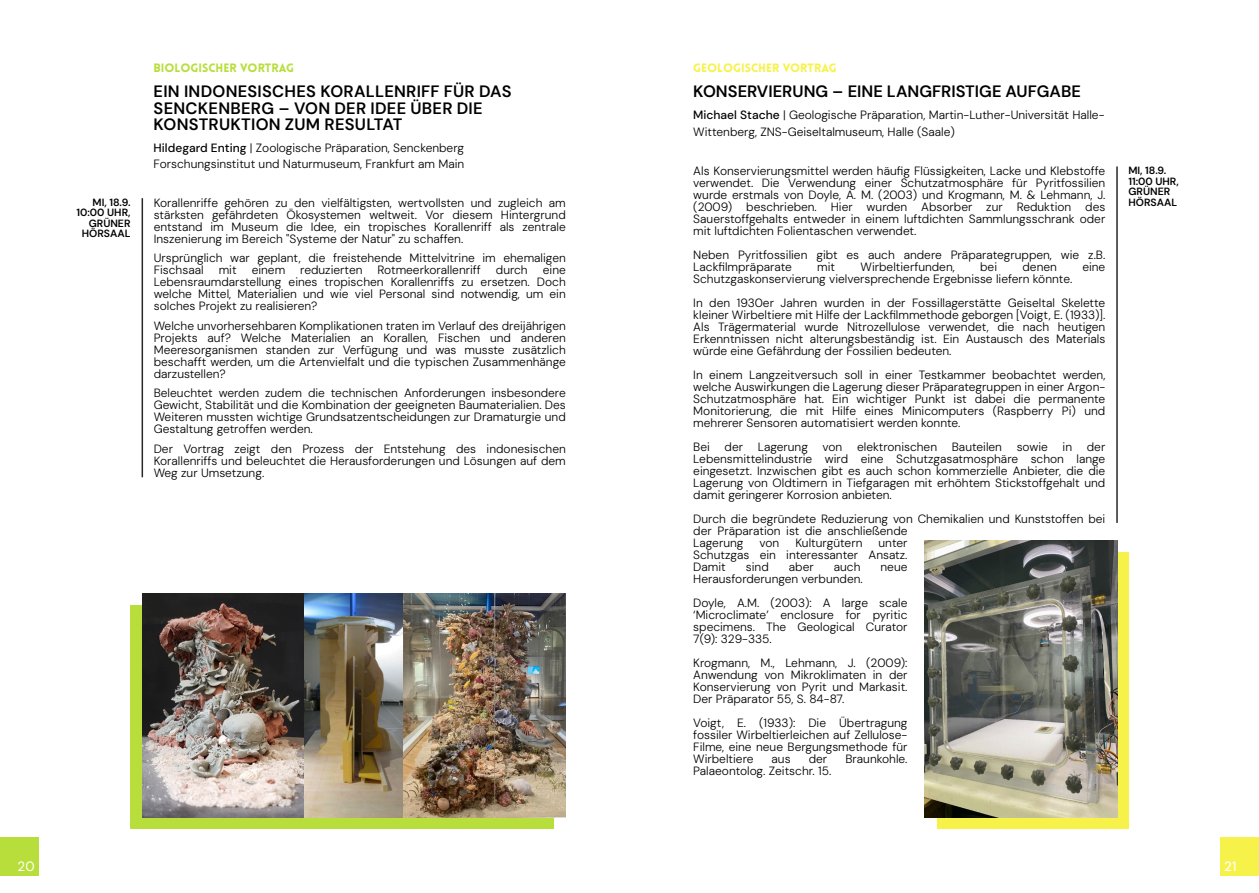
<style>
.page{position:relative;width:1259px;height:893px;background:#fff}
.page>*{position:absolute;margin:0;border:0;box-sizing:border-box;transform-origin:0 0}
.t1{font:600 16.5px/16.5px "DM Sans";letter-spacing:.015em;color:#000}
.t2{font:500 13.5px "DM Sans";color:#fff}
.t3{font:13.5px "DM Sans";color:#fff}
.t4{font:300 12px/12px "DM Sans";color:#000;text-align:justify}
.t5{font:900 11.85px "Lovelo";color:#f7f24a}
.t6{font:900 11.85px "Lovelo";color:#b8de3b}
.t7{font:600 10.5px/10.5px "DM Sans";color:#000}
.s1{font-weight:500}
</style>
<div class="page">
<div style="left:1220px;top:837px;width:39px;height:39px;background:#f7f24a"></div>
<hr style="left:1116px;top:166px;width:1px;height:357px;background:#282826">
<div style="left:936px;top:552px;width:192px;height:277px;background:#f7f24a"></div>
<img style="left:924px;top:540px;width:193px;height:278px">
<div style="left:131px;top:605px;width:423px;height:224px;background:#b8de3b"></div>
<div style="left:0;top:837px;width:39px;height:39px;background:#b8de3b"></div>
<hr style="left:142px;top:198px;width:1px;height:279px;background:#282826">
<img style="left:304px;top:594px;width:100px;height:224px">
<img style="left:142px;top:594px;width:162px;height:224px">
<img style="left:404px;top:594px;width:162px;height:224px">
<p class="t6" style="left:154px;top:64px;width:142px">BIOLOGISCHER VORTRAG</p>
<h1 class="t1" style="left:154px;top:83px;width:359px">EIN INDONESISCHES KORALLENRIFF FÜR DAS<br>SENCKENBERG – VON DER IDEE ÜBER DIE<br>KONSTRUKTION ZUM RESULTAT</h1>
<p class="t4" style="left:154px;top:139px;width:312px;line-height:16.5px"><span class="s1">Hildegard Enting</span> | Zoologische Präparation, Senckenberg<br>Forschungsinstitut und Naturmuseum, Frankfurt am Main</p>
<p class="t7" style="left:76px;top:197px;width:56px;text-align:right">MI, 18.9.<br>10:00 UHR,<br>GRÜNER<br>HÖRSAAL</p>
<p class="t4" style="left:154px;top:197px;width:413px">Korallenriffe gehören zu den vielfältigsten, wertvollsten und zugleich am stärksten gefährdeten Ökosystemen weltweit. Vor diesem Hintergrund entstand im Museum die Idee, ein tropisches Korallenriff als zentrale Inszenierung im Bereich "Systeme der Natur" zu schaffen.</p>
<p class="t4" style="left:154px;top:252px;width:413px">Ursprünglich war geplant, die freistehende Mittelvitrine im ehemaligen<br>Fischsaal</p>
<p class="t4" style="left:154px;top:264px;width:413px;text-indent:389px">eine Lebensraumdarstellung eines tropischen Korallenriffs zu ersetzen. Doch welche Mittel, Materialien und wie viel Personal sind notwendig, um ein solches Projekt zu realisieren?</p>
<p class="t4" style="left:154px;top:320px;width:413px">Welche unvorhersehbaren Komplikationen traten im Verlauf des dreijährigen Projekts auf? Welche Materialien an Korallen, Fischen und anderen Meeresorganismen standen zur Verfügung und was musste zusätzlich beschafft werden, um die Artenvielfalt und die typischen Zusammenhänge darzustellen?</p>
<p class="t4" style="left:154px;top:387px;width:413px">Beleuchtet werden zudem die technischen Anforderungen insbesondere Gewicht, Stabilität und die Kombination der geeigneten Baumaterialien. Des Weiteren mussten wichtige Grundsatzentscheidungen zur Dramaturgie und Gestaltung getroffen werden.</p>
<p class="t4" style="left:154px;top:443px;width:413px">Der Vortrag zeigt den Prozess der Entstehung des indonesischen Korallenriffs und beleuchtet die Herausforderungen und Lösungen auf dem Weg zur Umsetzung.</p>
<p class="t4" style="left:219px;top:264px;width:19px">mit</p>
<p class="t4" style="left:252px;top:264px;width:35px">einem</p>
<p class="t4" style="left:300px;top:264px;width:64px">reduzierten</p>
<p class="t4" style="left:377px;top:264px;width:105px">Rotmeerkorallenriff</p>
<p class="t4" style="left:496px;top:264px;width:33px">durch</p>
<p class="t3" style="left:18px;top:858px;width:19px">20</p>
<p class="t5" style="left:693px;top:64px;width:145px">GEOLOGISCHER VORTRAG</p>
<h1 class="t1" style="left:693px;top:83px;width:389px">KONSERVIERUNG – EINE LANGFRISTIGE AUFGABE</h1>
<p class="t4" style="left:693px;top:107px;width:413px;line-height:16.5px"><span class="s1">Michael Stache</span> | Geologische Präparation, Martin-Luther-Universität Halle-<br>Wittenberg, ZNS-Geiseltalmuseum, Halle (Saale)</p>
<p class="t4" style="left:693px;top:165px;width:413px">Als Konservierungsmittel werden häufig Flüssigkeiten, Lacke und Klebstoffe verwendet. Die Verwendung einer Schutzatmosphäre für Pyritfossilien wurde erstmals von Doyle, A. M. (2003) und Krogmann, M. &amp; Lehmann, J. (2009) beschrieben. Hier wurden Absorber zur Reduktion des Sauerstoffgehalts entweder in einem luftdichten Sammlungsschrank oder mit luftdichten Folientaschen verwendet.</p>
<p class="t4" style="left:693px;top:249px;width:413px">Neben Pyritfossilien gibt es auch andere Präparategruppen, wie z.B.<br>Lackfilmpräparate</p>
<p class="t4" style="left:817px;top:261px;width:19px">mit</p>
<p class="t4" style="left:860px;top:261px;width:96px">Wirbeltierfunden,</p>
<p class="t4" style="left:980px;top:261px;width:18px">bei</p>
<p class="t4" style="left:1022px;top:261px;width:36px">denen</p>
<p class="t4" style="left:1082px;top:261px;width:24px">eine</p>
<p class="t4" style="left:693px;top:267px;width:413px;line-height:24px">Schutzgaskonservierung vielversprechende Ergebnisse liefern könnte.<br>In den 1930er Jahren wurden in der Fossillagerstätte Geiseltal Skelette</p>
<p class="t4" style="left:693px;top:309px;width:413px">kleiner Wirbeltiere mit Hilfe der Lackfilmmethode geborgen [Voigt, E. (1933)].<br>Als Trägermaterial wurde Nitrozellulose verwendet, die nach heutigen Erkenntnissen nicht alterungsbeständig ist. Ein Austausch des Materials würde eine Gefährdung der Fossilien bedeuten.</p>
<p class="t4" style="left:693px;top:369px;width:413px">In einem Langzeitversuch soll in einer Testkammer beobachtet werden, welche Auswirkungen die Lagerung dieser Präparategruppen in einer Argon-Schutzatmosphäre hat. Ein wichtiger Punkt ist dabei die permanente Monitorierung, die mit Hilfe eines Minicomputers (Raspberry Pi) und mehrerer Sensoren automatisiert werden konnte.</p>
<p class="t4" style="left:693px;top:441px;width:413px">Bei der Lagerung von elektronischen Bauteilen sowie in der Lebensmittelindustrie wird eine Schutzgasatmosphäre schon lange eingesetzt. Inzwischen gibt es auch schon kommerzielle Anbieter, die die Lagerung von Oldtimern in Tiefgaragen mit erhöhtem Stickstoffgehalt und damit geringerer Korrosion anbieten.</p>
<p class="t4" style="left:693px;top:513px;width:413px;text-align:left">Durch die begründete Reduzierung von Chemikalien und Kunststoffen bei der Präparation ist die anschließende<br>Lagerung</p>
<p class="t4" style="left:759px;top:537px;width:21px">von</p>
<p class="t4" style="left:795px;top:537px;width:69px">Kulturgütern</p>
<p class="t4" style="left:693px;top:537px;width:216px;text-indent:185px">unter Schutzgas ein interessanter Ansatz.<br>Damit</p>
<p class="t4" style="left:746px;top:561px;width:24px">sind</p>
<p class="t4" style="left:789px;top:561px;width:26px">aber</p>
<p class="t4" style="left:834px;top:561px;width:28px">auch</p>
<p class="t4" style="left:880px;top:561px;width:28px">neue</p>
<p class="t4" style="left:693px;top:567px;width:216px;line-height:24px">Herausforderungen verbunden.<br>Doyle, A.M. (2003): A large scale</p>
<p class="t4" style="left:693px;top:609px;width:216px">‘Microclimate’ enclosure for pyritic specimens. The Geological Curator 7(9): 329-335.</p>
<p class="t4" style="left:693px;top:657px;width:216px">Krogmann, M., Lehmann, J. (2009):<br>Anwendung von Mikroklimaten in der Konservierung von Pyrit und Markasit.<br>Der Präparator 55, S. 84-87.</p>
<p class="t4" style="left:693px;top:717px;width:216px">Voigt, E. (1933): Die Übertragung fossiler Wirbeltierleichen auf Zellulose-Filme, eine neue Bergungsmethode für Wirbeltiere</p>
<p class="t4" style="left:771px;top:753px;width:21px">aus</p>
<p class="t4" style="left:809px;top:753px;width:20px">der</p>
<p class="t4" style="left:845px;top:753px;width:64px">Braunkohle.</p>
<p class="t4" style="left:693px;top:765px;width:140px">Palaeontolog. Zeitschr. 15.</p>
<p class="t7" style="left:1128px;top:165px;width:52px">MI, 18.9.<br>11:00 UHR,<br>GRÜNER<br>HÖRSAAL</p>
<p class="t2" style="left:1224px;top:858px;width:14px">21</p>
</div>
